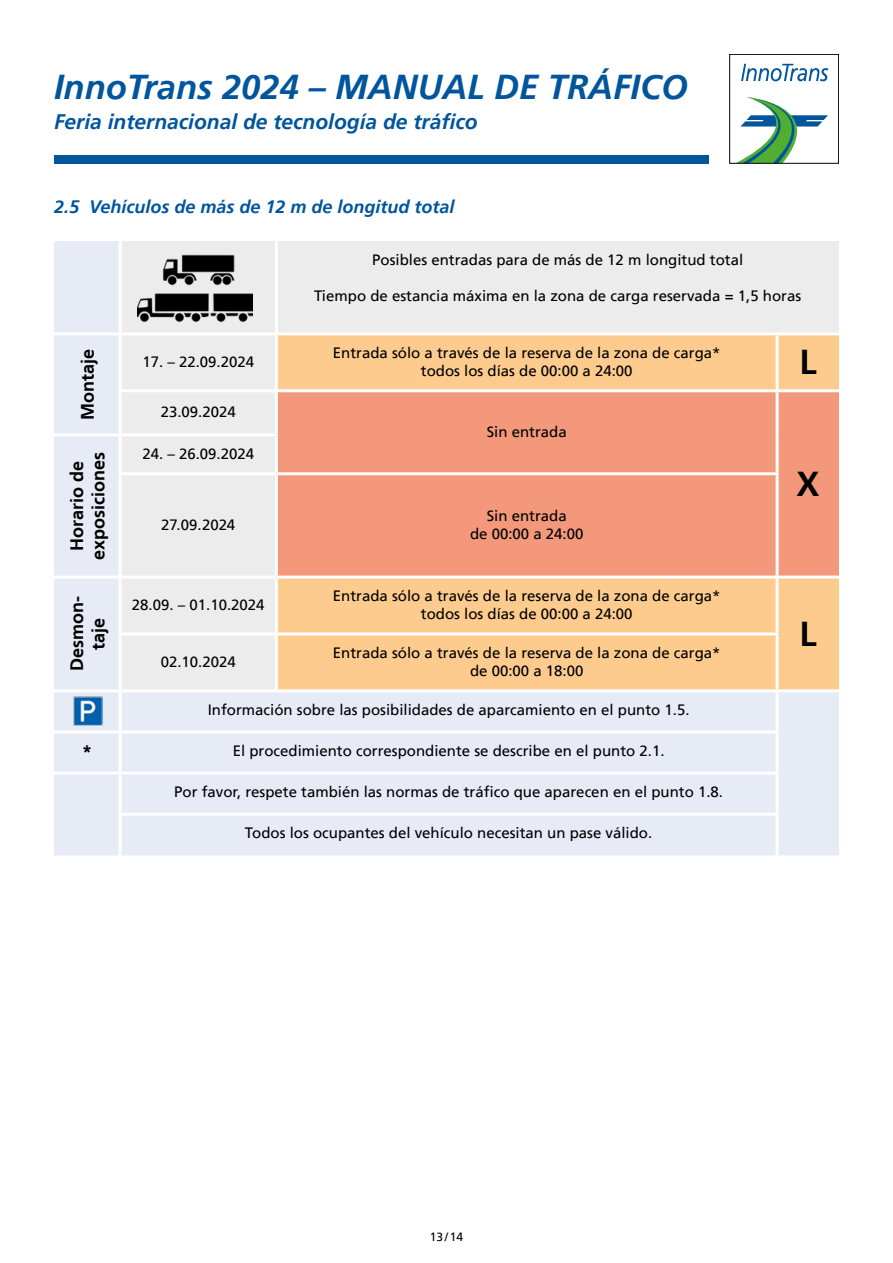
<style>
.page{position:relative;width:893px;height:1263px;background:#fff}
.page>*{position:absolute;margin:0;border:0;box-sizing:border-box;transform-origin:0 0}
.t1{font:italic 700 34.5px "Frutiger LT";color:#00559d}
.t2{font:700 34.5px "Frutiger LT";color:#000}
.t3{font:italic 700 21px "Frutiger LT";color:#00559d}
.t4{font:700 18px/21.6px "Frutiger LT";color:#000;text-align:center}
.t5{font:italic 700 18px "Frutiger LT";color:#00559d}
.t6{font:15px/18px "Frutiger LT";color:#000;text-align:center}
.t7{font:12px "Frutiger LT";color:#000}
</style>
<div class="page">
<div style="left:54px;top:155px;width:655px;height:9px;background:#00559d"></div>
<svg style="left:738px;top:97px;width:90px;height:65px"></svg>
<svg style="left:741px;top:64px;width:87px;height:17px"></svg>
<div style="left:729px;top:54px;width:110px;height:110px;border:1px solid #000"></div>
<div style="left:54px;top:241px;width:785px;height:614px;background:#e7ebf6"></div>
<div style="left:122px;top:241px;width:717px;height:448px;background:#ececed"></div>
<div style="left:278px;top:335px;width:561px;height:354px;background:#fccb8d"></div>
<div style="left:278px;top:392px;width:561px;height:183px;background:#f3987a"></div>
<hr style="left:276px;top:632px;width:503px;height:3px;background:#fff">
<hr style="left:119px;top:692px;width:3px;height:38px;background:#fff">
<hr style="left:776px;top:692px;width:3px;height:38px;background:#fff">
<hr style="left:120px;top:730px;width:156px;height:3px;background:#fff">
<hr style="left:119px;top:733px;width:3px;height:39px;background:#fff">
<hr style="left:276px;top:730px;width:503px;height:3px;background:#fff">
<hr style="left:776px;top:733px;width:3px;height:39px;background:#fff">
<hr style="left:120px;top:772px;width:156px;height:3px;background:#fff">
<hr style="left:119px;top:775px;width:3px;height:38px;background:#fff">
<hr style="left:276px;top:772px;width:503px;height:3px;background:#fff">
<hr style="left:776px;top:775px;width:3px;height:38px;background:#fff">
<hr style="left:119px;top:813px;width:157px;height:3px;background:#fff">
<hr style="left:276px;top:813px;width:503px;height:3px;background:#fff">
<hr style="left:120px;top:575px;width:156px;height:3px;background:#fff">
<hr style="left:119px;top:632px;width:157px;height:3px;background:#fff">
<hr style="left:120px;top:689px;width:156px;height:3px;background:#fff">
<hr style="left:276px;top:689px;width:501px;height:3px;background:#fff">
<hr style="left:777px;top:689px;width:62px;height:3px;background:#fff">
<hr style="left:54px;top:689px;width:66px;height:3px;background:#fff">
<hr style="left:54px;top:730px;width:66px;height:3px;background:#fff">
<hr style="left:54px;top:772px;width:66px;height:3px;background:#fff">
<hr style="left:119px;top:241px;width:3px;height:91px;background:#fff">
<hr style="left:275px;top:241px;width:3px;height:91px;background:#fff">
<hr style="left:120px;top:332px;width:156px;height:3px;background:#fff">
<hr style="left:276px;top:332px;width:501px;height:3px;background:#fff">
<hr style="left:275px;top:335px;width:3px;height:54px;background:#fff">
<hr style="left:777px;top:332px;width:62px;height:3px;background:#fff">
<hr style="left:776px;top:335px;width:3px;height:54px;background:#fff">
<hr style="left:119px;top:389px;width:157px;height:3px;background:#fff">
<hr style="left:276px;top:389px;width:501px;height:3px;background:#fff">
<hr style="left:275px;top:392px;width:3px;height:41px;background:#fff">
<hr style="left:776px;top:392px;width:3px;height:43px;background:#fff">
<hr style="left:120px;top:433px;width:158px;height:3px;background:#fff">
<hr style="left:275px;top:436px;width:3px;height:36px;background:#fff">
<hr style="left:776px;top:435px;width:3px;height:37px;background:#fff">
<hr style="left:119px;top:472px;width:157px;height:3px;background:#fff">
<hr style="left:276px;top:472px;width:503px;height:3px;background:#fff">
<hr style="left:275px;top:475px;width:3px;height:100px;background:#fff">
<hr style="left:776px;top:475px;width:3px;height:100px;background:#fff">
<hr style="left:276px;top:575px;width:501px;height:3px;background:#fff">
<hr style="left:275px;top:578px;width:3px;height:54px;background:#fff">
<hr style="left:776px;top:578px;width:3px;height:54px;background:#fff">
<hr style="left:275px;top:635px;width:3px;height:54px;background:#fff">
<hr style="left:776px;top:635px;width:3px;height:54px;background:#fff">
<hr style="left:119px;top:816px;width:3px;height:39px;background:#fff">
<hr style="left:776px;top:816px;width:3px;height:39px;background:#fff">
<hr style="left:54px;top:332px;width:66px;height:3px;background:#fff">
<hr style="left:54px;top:433px;width:66px;height:3px;background:#fff">
<hr style="left:54px;top:575px;width:66px;height:3px;background:#fff">
<hr style="left:119px;top:335px;width:3px;height:54px;background:#fff">
<hr style="left:119px;top:436px;width:3px;height:36px;background:#fff">
<hr style="left:119px;top:578px;width:3px;height:54px;background:#fff">
<hr style="left:119px;top:392px;width:3px;height:41px;background:#fff">
<hr style="left:119px;top:475px;width:3px;height:100px;background:#fff">
<hr style="left:119px;top:635px;width:3px;height:54px;background:#fff">
<hr style="left:777px;top:389px;width:62px;height:3px;background:#fff">
<hr style="left:777px;top:575px;width:62px;height:3px;background:#fff">
<img style="left:73px;top:696px;width:29px;height:29px">
<img style="left:138px;top:279px;width:114px;height:57px">
<img style="left:161px;top:251px;width:74px;height:35px">
<h1 class="t1" style="left:54px;top:66px;width:635px">InnoTrans 2024 – MANUAL DE TRÁFICO</h1>
<h2 class="t3" style="left:54px;top:109px;width:425px">Feria internacional de tecnología de tráfico</h2>
<p class="t5" style="left:54px;top:197px;width:402px">2.5 Vehículos de más de 12 m de longitud total</p>
<p class="t6" style="left:372px;top:251px;width:372px">Posibles entradas para de más de 12 m longitud total</p>
<p class="t6" style="left:314px;top:287px;width:488px">Tiempo de estancia máxima en la zona de carga reservada = 1,5 horas</p>
<p class="t4" style="left:77px;top:420px;width:73px;rotate:-90deg">Montaje</p>
<p class="t6" style="left:142px;top:353px;width:113px">17. – 22.09.2024</p>
<p class="t6" style="left:333px;top:344px;width:389px">Entrada sólo a través de la reserva de la zona de carga* todos los días de 00:00 a 24:00</p>
<h1 class="t2" style="left:799px;top:342px;width:19px">L</h1>
<p class="t6" style="left:161px;top:403px;width:77px">23.09.2024</p>
<p class="t6" style="left:487px;top:423px;width:82px">Sin entrada</p>
<p class="t4" style="left:66px;top:560px;width:110px;rotate:-90deg">Horario de exposiciones</p>
<p class="t6" style="left:142px;top:445px;width:113px">24. – 26.09.2024</p>
<p class="t6" style="left:161px;top:516px;width:76px">27.09.2024</p>
<p class="t6" style="left:470px;top:507px;width:115px">Sin entrada<br>de 00:00 a 24:00</p>
<p class="t4" style="left:66px;top:671px;width:76px;rotate:-90deg">Desmon&shy;taje</p>
<p class="t6" style="left:132px;top:596px;width:134px">28.09. – 01.10.2024</p>
<p class="t6" style="left:333px;top:587px;width:389px">Entrada sólo a través de la reserva de la zona de carga* todos los días de 00:00 a 24:00</p>
<p class="t6" style="left:161px;top:653px;width:77px">02.10.2024</p>
<p class="t6" style="left:333px;top:644px;width:389px">Entrada sólo a través de la reserva de la zona de carga* de 00:00 a 18:00</p>
<p class="t6" style="left:208px;top:701px;width:483px">Información sobre las posibilidades de aparcamiento en el punto 1.5.</p>
<p class="t4" style="left:82px;top:741px;width:12px">*</p>
<p class="t6" style="left:233px;top:742px;width:433px">El procedimiento correspondiente se describe en el punto 2.1.</p>
<p class="t6" style="left:174px;top:783px;width:550px">Por favor, respete también las normas de tráfico que aparecen en el punto 1.8.</p>
<p class="t6" style="left:245px;top:824px;width:409px">Todos los ocupantes del vehículo necesitan un pase válido.</p>
<h1 class="t2" style="left:796px;top:463px;width:25px">X</h1>
<h1 class="t2" style="left:799px;top:613px;width:19px">L</h1>
<p class="t7" style="left:430px;top:1229px;width:35px">13/14</p>
</div>
